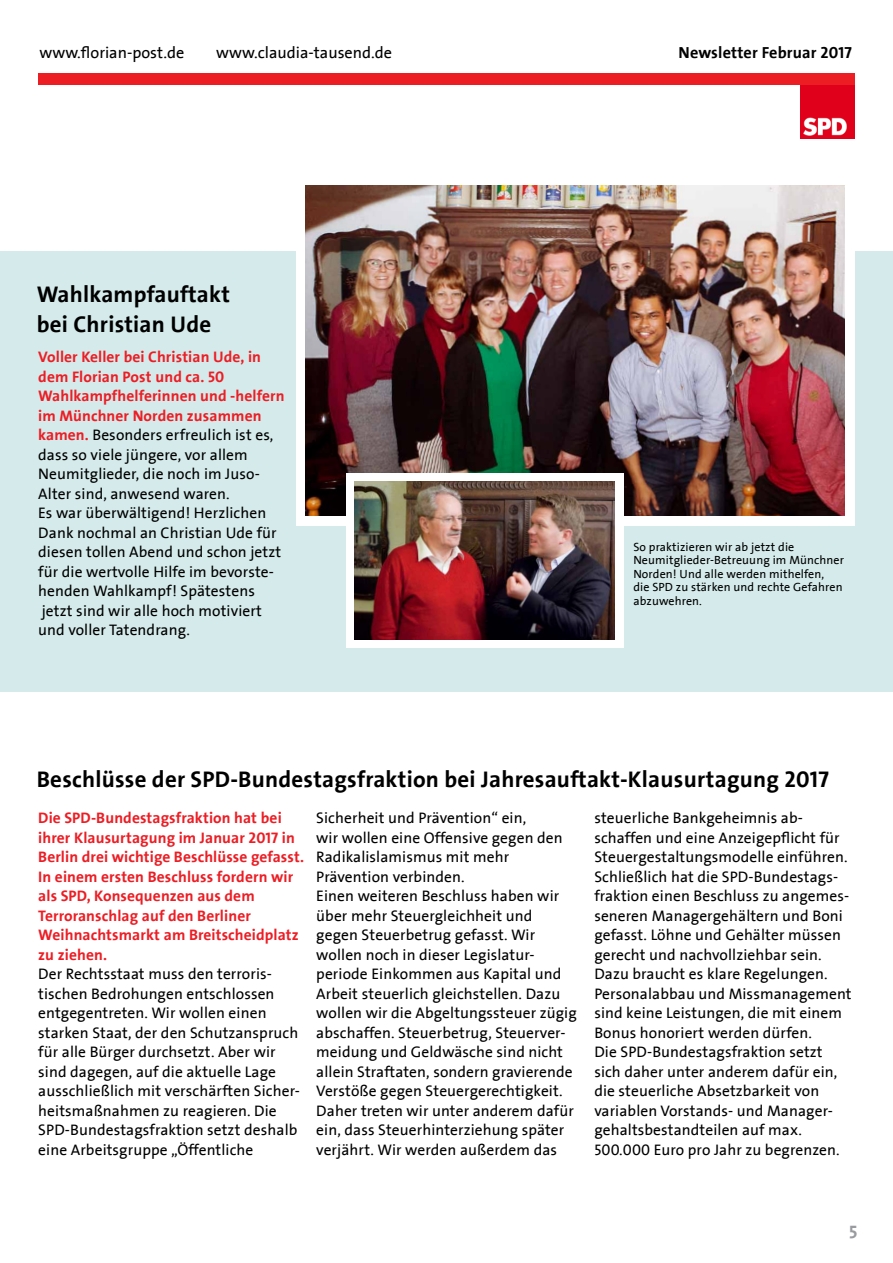
<style>
.page{position:relative;width:893px;height:1263px;background:#fff}
.page>*{position:absolute;margin:0;border:0;box-sizing:border-box;transform-origin:0 0}
.t1{font:700 22.95px/30px "SPD2002 The Sans";letter-spacing:.01em;color:#000}
.t2{font:700 18px "The Sans";color:#999b9e}
.t3{font:16.2px "SPD2002 The Sans";color:#000}
.t4{font:700 16.2px "SPD2002 The Sans";letter-spacing:.01em;color:#000}
.t5{font:15.45px/19.5px "SPD2002 The Sans";letter-spacing:.005em;color:#000}
.t6{font:700 15.45px/19.5px "SPD2002 The Sans";letter-spacing:.005em;color:#ed1d24}
.t7{font:12px/13.5px "SPD2002 The Sans";letter-spacing:.01em;color:#000}
.s1{font-weight:700;color:#ed1d24}
</style>
<div class="page">
<div style="left:0;top:251px;width:893px;height:441px;background:#d5eaea"></div>
<img style="left:801px;top:85px;width:54px;height:54px">
<div style="left:38px;top:73px;width:817px;height:12px;background:#ed1d24"></div>
<div style="left:296px;top:196px;width:559px;height:330px;background:#fff"></div>
<img style="left:306px;top:186px;width:538px;height:329px">
<div style="left:346px;top:473px;width:277px;height:175px;background:#fff"></div>
<img style="left:354px;top:481px;width:261px;height:158px">
<p class="t3" style="left:39px;top:44px;width:147px">www.florian-post.de</p>
<p class="t3" style="left:216px;top:44px;width:177px">www.claudia-tausend.de</p>
<p class="t4" style="left:678px;top:44px;width:175px">Newsletter Februar 2017</p>
<h1 class="t1" style="left:37px;top:280px;width:195px">Wahlkampfauftakt bei Christian Ude</h1>
<p class="t5" style="left:38px;top:348px;width:248px"><span class="s1">Voller Keller bei Christian Ude, in dem Florian Post und ca. 50<br>Wahlkampfhelferinnen und -helfern im Münchner Norden zusammen kamen.</span> Besonders erfreulich ist es, dass so viele jüngere, vor allem<br>Neumitglieder, die noch im Juso-<br>Alter sind, anwesend waren.<br>Es war überwältigend! Herzlichen<br>Dank nochmal an Christian Ude für diesen tollen Abend und schon jetzt für die wertvolle Hilfe im bevorste&shy;henden Wahlkampf! Spätestens jetzt sind wir alle hoch motiviert und voller Tatendrang.</p>
<p class="t7" style="left:633px;top:540px;width:212px">So praktizieren wir ab jetzt die<br>Neumitglieder-Betreuung im Münchner<br>Norden! Und alle werden mithelfen,<br>die SPD zu stärken und rechte Gefahren abzuwehren.</p>
<h1 class="t1" style="left:37px;top:765px;width:794px">Beschlüsse der SPD-Bundestagsfraktion bei Jahresauftakt-Klausurtagung 2017</h1>
<p class="t6" style="left:38px;top:809px;width:267px">Die SPD-Bundestagsfraktion hat bei ihrer Klausurtagung im Januar 2017 in Berlin drei wichtige Beschlüsse gefasst.<br>In einem ersten Beschluss fordern wir als SPD, Konsequenzen aus dem Terroranschlag auf den Berliner Weihnachtsmarkt am Breitscheidplatz zu ziehen.</p>
<p class="t5" style="left:38px;top:965px;width:263px">Der Rechtsstaat muss den terroris&shy;tischen Bedrohungen entschlossen entgegentreten. Wir wollen einen starken Staat, der den Schutzanspruch für alle Bürger durchsetzt. Aber wir sind dagegen, auf die aktuelle Lage ausschließlich mit verschärften Sicher&shy;heitsmaßnahmen zu reagieren. Die SPD-Bundestagsfraktion setzt deshalb eine Arbeitsgruppe „Öffentliche</p>
<p class="t5" style="left:316px;top:809px;width:262px">Sicherheit und Prävention“ ein,<br>wir wollen eine Offensive gegen den Radikalislamismus mit mehr Prävention verbinden.<br>Einen weiteren Beschluss haben wir über mehr Steuergleichheit und gegen Steuerbetrug gefasst. Wir wollen noch in dieser Legislatur&shy;periode Einkommen aus Kapital und Arbeit steuerlich gleichstellen. Dazu wollen wir die Abgeltungssteuer zügig abschaffen. Steuerbetrug, Steuerver&shy;meidung und Geldwäsche sind nicht allein Straftaten, sondern gravierende Verstöße gegen Steuergerechtigkeit.<br>Daher treten wir unter anderem dafür ein, dass Steuerhinterziehung später verjährt. Wir werden außerdem das</p>
<p class="t5" style="left:594px;top:809px;width:259px">steuerliche Bankgeheimnis ab&shy;schaffen und eine Anzeigepflicht für Steuergestaltungsmodelle einführen.<br>Schließlich hat die SPD-Bundestags&shy;fraktion einen Beschluss zu angemes&shy;seneren Managergehältern und Boni gefasst. Löhne und Gehälter müssen gerecht und nachvollziehbar sein.<br>Dazu braucht es klare Regelungen.<br>Personalabbau und Missmanagement sind keine Leistungen, die mit einem Bonus honoriert werden dürfen.<br>Die SPD-Bundestagsfraktion setzt sich daher unter anderem dafür ein, die steuerliche Absetzbarkeit von variablen Vorstands- und Manager&shy;gehaltsbestandteilen auf max.<br>500.000 Euro pro Jahr zu begrenzen.</p>
<p class="t2" style="left:849px;top:1214px;width:10px">5</p>
</div>
